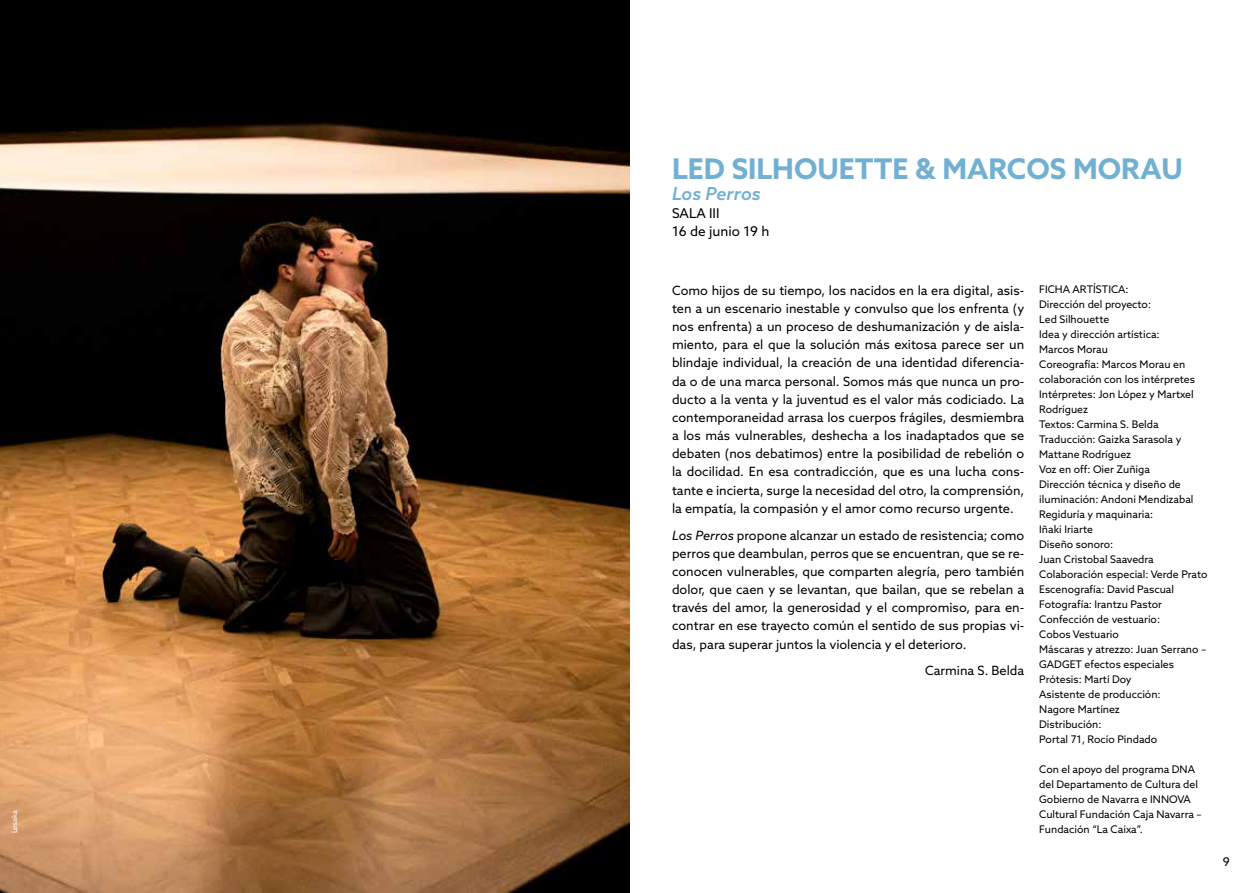
<style>
.page{position:relative;width:1259px;height:893px;background:#fff}
.page>*{position:absolute;margin:0;border:0;box-sizing:border-box;transform-origin:0 0}
.t1{font:700 28.5px "Azo Sans";color:#72b0d2}
.t2{font:italic 500 18px "Azo Sans";color:#72b0d2}
.t3{font:13.5px/18px "Azo Sans";color:#000}
.t4{font:12.75px/18.1px "Azo Sans";color:#000;text-align:justify}
.t5{font:12px "Azo Sans";color:#000}
.t6{font:10.5px/15px "Azo Sans";color:#000}
.t7{font:7.5px "Azo Sans";letter-spacing:-.02em;color:#fff}
.s1{font-style:italic}
</style>
<div class="page">
<img style="left:0;top:0;width:629px;height:893px">
<p class="t7" style="left:10px;top:833px;width:25px;rotate:-90deg">Lesaka</p>
<h1 class="t1" style="left:672px;top:150px;width:512px">LED SILHOUETTE &amp; MARCOS MORAU</h1>
<h2 class="t2" style="left:672px;top:182px;width:90px">Los Perros</h2>
<p class="t3" style="left:672px;top:204px;width:99px">SALA III<br>16 de junio 19 h</p>
<p class="t4" style="left:672px;top:281px;width:354px">Como hijos de su tiempo, los nacidos en la era digital, asis&shy;ten a un escenario inestable y convulso que los enfrenta (y nos enfrenta) a un proceso de deshumanización y de aisla&shy;miento, para el que la solución más exitosa parece ser un blindaje individual, la creación de una identidad diferencia&shy;da o de una marca personal. Somos más que nunca un pro&shy;ducto a la venta y la juventud es el valor más codiciado. La contemporaneidad arrasa los cuerpos frágiles, desmiembra a los más vulnerables, deshecha a los inadaptados que se debaten (nos debatimos) entre la posibilidad de rebelión o la docilidad. En esa contradicción, que es una lucha cons&shy;tante e incierta, surge la necesidad del otro, la comprensión, la empatía, la compasión y el amor como recurso urgente.</p>
<p class="t4" style="left:672px;top:526px;width:354px"><span class="s1">Los Perros</span> propone alcanzar un estado de resistencia; como perros que deambulan, perros que se encuentran, que se re&shy;conocen vulnerables, que comparten alegría, pero también dolor, que caen y se levantan, que bailan, que se rebelan a través del amor, la generosidad y el compromiso, para en&shy;contrar en ese trayecto común el sentido de sus propias vi&shy;das, para superar juntos la violencia y el deterioro.</p>
<p class="t4" style="left:925px;top:661px;width:101px">Carmina S. Belda</p>
<p class="t6" style="left:1039px;top:281px;width:170px">FICHA ARTÍSTICA:<br>Dirección del proyecto:<br>Led Silhouette<br>Idea y dirección artística:<br>Marcos Morau<br>Coreografía: Marcos Morau en colaboración con los intérpretes<br>Intérpretes: Jon López y Martxel<br>Rodríguez<br>Textos: Carmina S. Belda<br>Traducción: Gaizka Sarasola y<br>Mattane Rodríguez<br>Voz en off: Oier Zuñiga<br>Dirección técnica y diseño de iluminación: Andoni Mendizabal<br>Regiduría y maquinaria:<br>Iñaki Iriarte<br>Diseño sonoro:<br>Juan Cristobal Saavedra<br>Colaboración especial: Verde Prato<br>Escenografía: David Pascual<br>Fotografía: Irantzu Pastor<br>Confección de vestuario:<br>Cobos Vestuario<br>Máscaras y atrezzo: Juan Serrano –<br>GADGET efectos especiales<br>Prótesis: Martí Doy<br>Asistente de producción:<br>Nagore Martínez<br>Distribución:<br>Portal 71, Rocío Pindado</p>
<p class="t6" style="left:1039px;top:762px;width:164px">Con el apoyo del programa DNA del Departamento de Cultura del<br>Gobierno de Navarra e INNOVA<br>Cultural Fundación Caja Navarra –</p>
<p class="t6" style="left:1039px;top:822px;width:105px">Fundación “La Caixa”.</p>
<p class="t5" style="left:1222px;top:854px;width:9px">9</p>
</div>
